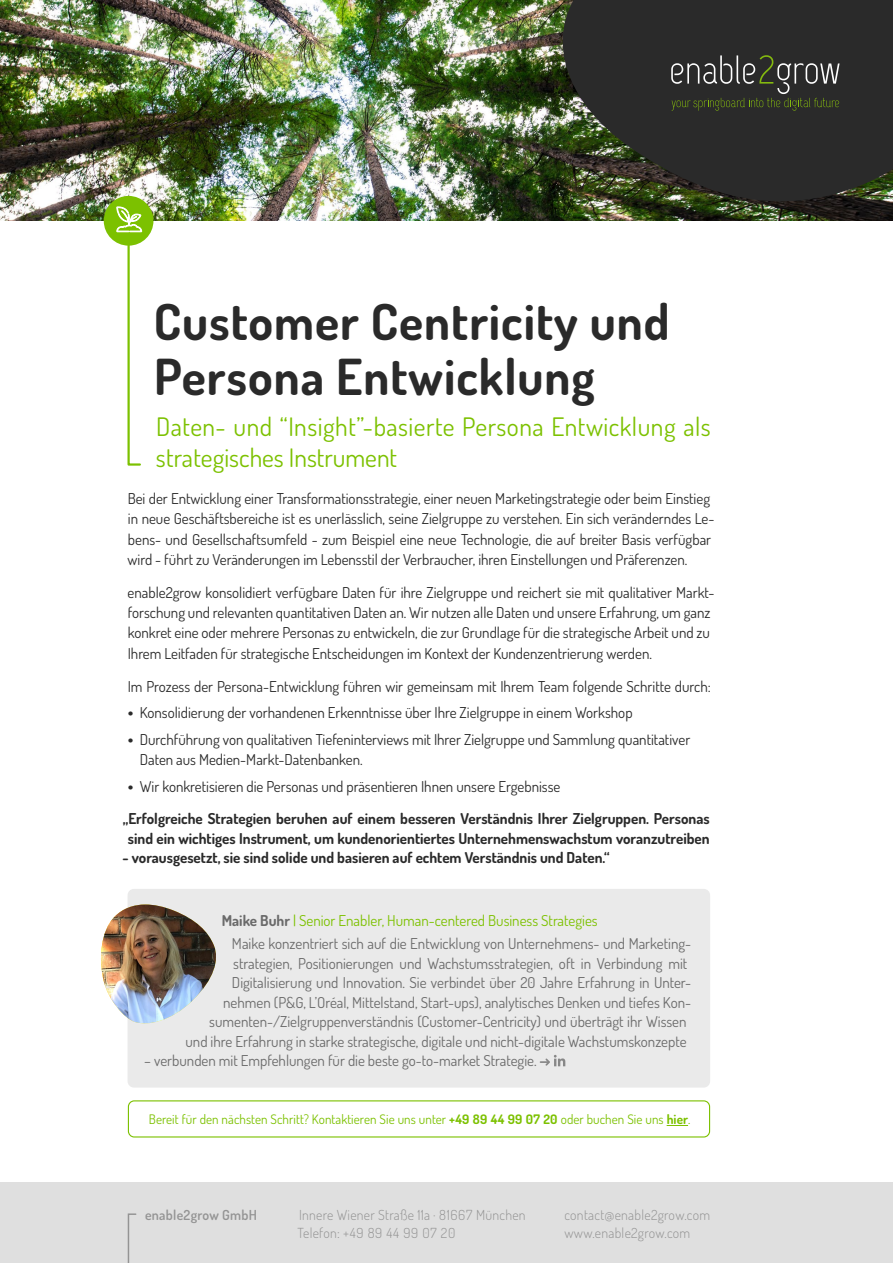
<style>
.page{position:relative;width:893px;height:1263px;background:#fff}
.page>*{position:absolute;margin:0;border:0;box-sizing:border-box;transform-origin:0 0}
.t1{font:700 49.65px/55.5px "Dosis";letter-spacing:.02em;color:#2a2a2a}
.t2{font:25.5px/30.6px "Dosis";letter-spacing:.02em;color:#7cc100}
.t3{font:15px/20.2px "Dosis";color:#2a2a2a}
.t4{font:15px/23.7px "Dosis";color:#6a6a6a}
.t5{font:700 15px/32.2px "Dosis";color:#2a2a2a}
.t6{font:300 13.8px/18px "Dosis";letter-spacing:.02em;color:#949494}
.t7{font:600 13.8px "Dosis";letter-spacing:.02em;color:#949494}
.t8{font:13.2px "Dosis";letter-spacing:.005em;color:#7cc100}
.s1{font-weight:800}
.s2{font-weight:400}
.s3{font-weight:700}
.s4{color:#7cc100}
</style>
<div class="page">
<img style="left:0;top:0;width:573px;height:221px">
<div style="left:0;top:1182px;width:893px;height:81px;background:#dfdfdf"></div>
<svg style="left:127px;top:1213px;width:10px;height:50px"></svg>
<svg style="left:667px;top:1125px;width:21px;height:1px"></svg>
<div style="left:128px;top:1100px;width:582px;height:37px;border:1px solid #7cc100;border-radius:6px"></div>
<div style="left:128px;top:889px;width:582px;height:198px;background:#eaeaea;border-radius:6px"></div>
<svg style="left:540px;top:1055px;width:25px;height:12px"></svg>
<img style="left:101px;top:904px;width:115px;height:120px">
<svg style="left:555px;top:0;width:338px;height:218px;fill:#2a2a2a"></svg>
<svg style="left:671px;top:55px;width:169px;height:56px"></svg>
<div style="left:104px;top:196px;width:49px;height:50px;background:#7cc100;border-radius:50%"></div>
<svg style="left:116px;top:207px;width:26px;height:259px"></svg>
<h1 class="t1" style="left:154px;top:291px;width:517px">Customer Centricity und<br>Persona Entwicklung</h1>
<h2 class="t2" style="left:156px;top:411px;width:556px">Daten- und “Insight”-basierte Persona Entwicklung als strategisches Instrument</h2>
<p class="t3" style="left:128px;top:488px;width:588px">Bei der Entwicklung einer Transformationsstrategie, einer neuen Marketingstrategie oder beim Einstieg in neue Geschäftsbereiche ist es unerlässlich, seine Zielgruppe zu verstehen. Ein sich veränderndes Le&shy;bens- und Gesellschaftsumfeld - zum Beispiel eine neue Technologie, die auf breiter Basis verfügbar wird - führt zu Veränderungen im Lebensstil der Verbraucher, ihren Einstellungen und Präferenzen.</p>
<p class="t3" style="left:128px;top:582px;width:588px">enable2grow konsolidiert verfügbare Daten für ihre Zielgruppe und reichert sie mit qualitativer Markt&shy;forschung und relevanten quantitativen Daten an. Wir nutzen alle Daten und unsere Erfahrung, um ganz konkret eine oder mehrere Personas zu entwickeln, die zur Grundlage für die strategische Arbeit und zu Ihrem Leitfaden für strategische Entscheidungen im Kontext der Kundenzentrierung werden.</p>
<p class="t3" style="left:128px;top:675px;width:585px">Im Prozess der Persona-Entwicklung führen wir gemeinsam mit Ihrem Team folgende Schritte durch:</p>
<p class="t3" style="left:128px;top:702px;width:506px"><span class="s1">•</span> Konsolidierung der vorhandenen Erkenntnisse über Ihre Zielgruppe in einem Workshop</p>
<p class="t3" style="left:140px;top:729px;width:552px;text-indent:-12px"><span class="s1">•</span> Durchführung von qualitativen Tiefeninterviews mit Ihrer Zielgruppe und Sammlung quantitativer<br>Daten aus Medien-Markt-Datenbanken.</p>
<p class="t5" style="left:123px;top:770px;width:588px;text-indent:5px"><span class="s1">•</span> <span class="s2">Wir konkretisieren die Personas und präsentieren Ihnen unsere Ergebnisse<br></span>„Erfolgreiche Strategien beruhen auf einem besseren Verständnis Ihrer Zielgruppen. Personas</p>
<p class="t5" style="left:128px;top:821px;width:583px">sind ein wichtiges Instrument, um kundenorientiertes Unternehmenswachstum voranzutreiben</p>
<p class="t5" style="left:123px;top:841px;width:488px">- vorausgesetzt, sie sind solide und basieren auf echtem Verständnis und Daten.“</p>
<p class="t4" style="left:232px;top:907px;width:461px;text-indent:-10px"><span class="s3">Maike Buhr</span> <span class="s4">| Senior Enabler, Human-centered Business Strategies<br></span>Maike konzentriert sich auf die Entwicklung von Unternehmens- und Marketing-</p>
<p class="t4" style="left:233px;top:951px;width:455px">strategien, Positionierungen und Wachstumsstrategien, oft in Verbindung mit</p>
<p class="t4" style="left:232px;top:970px;width:461px">Digitalisierung und Innovation. Sie verbindet über 20 Jahre Erfahrung in Unter-</p>
<p class="t4" style="left:223px;top:990px;width:469px">nehmen (P&amp;G, L’Oréal, Mittelstand, Start-ups), analytisches Denken und tiefes Kon-</p>
<p class="t4" style="left:209px;top:1009px;width:479px">sumenten-/Zielgruppenverständnis (Customer-Centricity) und überträgt ihr Wissen</p>
<p class="t4" style="left:186px;top:1029px;width:502px">und ihre Erfahrung in starke strategische, digitale und nicht-digitale Wachstumskonzepte</p>
<p class="t4" style="left:144px;top:1048px;width:394px">– verbunden mit Empfehlungen für die beste go-to-market Strategie.</p>
<p class="t8" style="left:149px;top:1110px;width:543px">Bereit für den nächsten Schritt? Kontaktieren Sie uns unter <span class="s3">+49 89 44 99 07 20</span> oder buchen Sie uns <span class="s3">hier</span>.</p>
<p class="t7" style="left:145px;top:1205px;width:113px">enable2grow GmbH</p>
<p class="t6" style="left:298px;top:1205px;width:230px">Innere Wiener Straße 11a · 81667 München<br>Telefon: +49 89 44 99 07 20</p>
<p class="t6" style="left:564px;top:1205px;width:147px">contact@enable2grow.com www.enable2grow.com</p>
</div>
